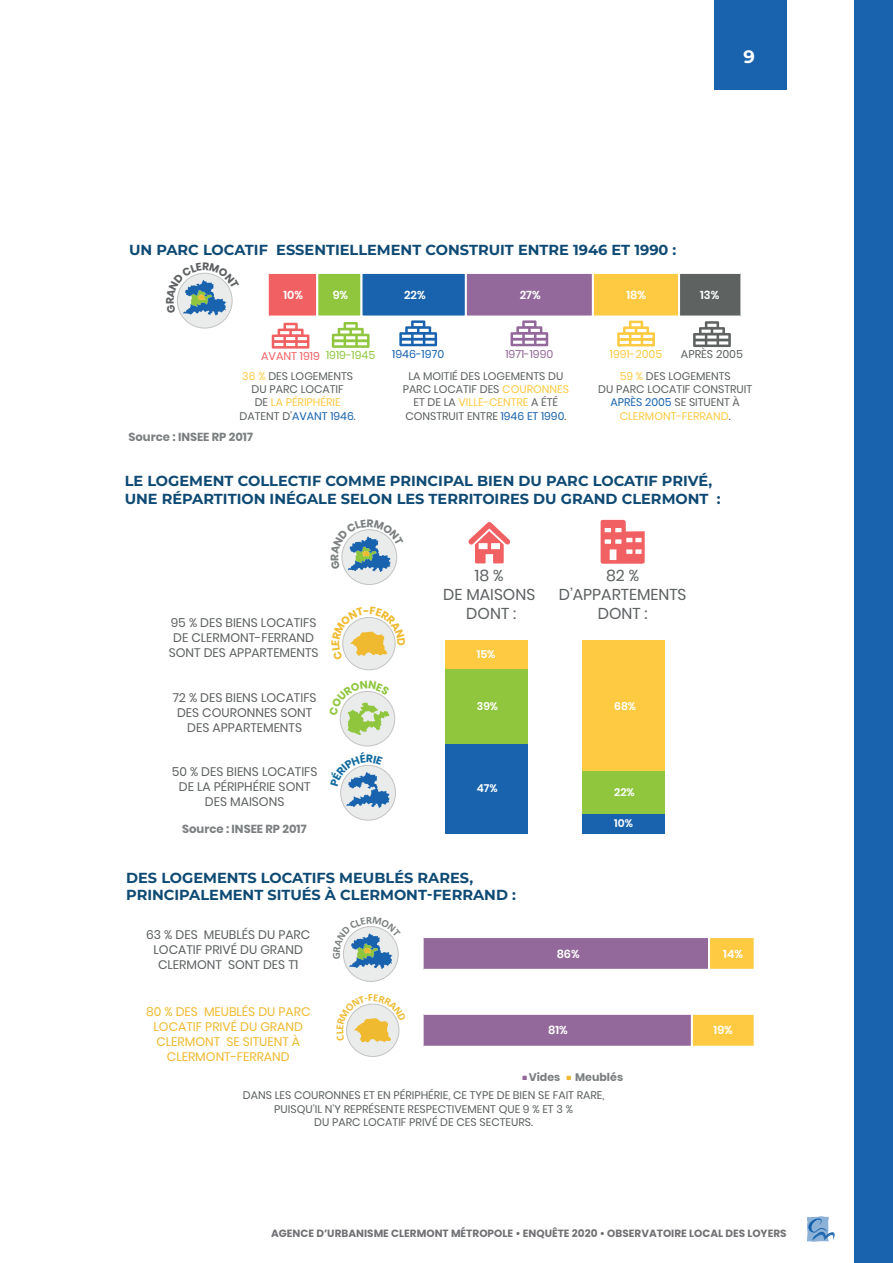
<style>
.page{position:relative;width:893px;height:1263px;background:#fff}
.page>*{position:absolute;margin:0;border:0;box-sizing:border-box;transform-origin:0 0}
.t1{font:700 18px "Montserrat";color:#fff}
.t2{font:15.75px/18.9px "Poppins";color:#5d6162;text-align:center}
.t3{font:700 14.55px/17.4px "Montserrat";color:#0e4a73}
.t4{font:12.45px/14.9px "Poppins";color:#5e6261;text-align:center}
.t5{font:12.45px/14.9px "Poppins";color:#f0ba30;text-align:center}
.t6{font:12.45px/14.9px "Poppins";color:#5d6162;text-align:center}
.t7{font:700 11.7px "Poppins";color:#7c8081}
.t8{font:600 11.55px "Poppins";letter-spacing:-.005em;color:#fff}
.t9{font:11.25px "Poppins";color:#f16163}
.t10{font:11.25px "Poppins";color:#1963ae}
.t11{font:11.25px "Poppins";color:#93689a}
.t12{font:11.25px "Poppins";color:#feca42}
.t13{font:11.25px "Poppins";color:#5e6261}
.t14{font:11.1px/13.2px "Poppins";color:#5d6162;text-align:center}
.t15{font:700 11.1px "Poppins";color:#7c8081}
.t16{font:600 10.95px "Poppins";color:#fff}
.t17{font:700 10.5px "Poppins";color:#717275}
.s1{color:#8fc63e}
.s2{color:#feca42}
.s3{color:#1963ae}
</style>
<div class="page">
<div style="left:714px;top:0;width:73px;height:89px;background:#1963ae"></div>
<div style="left:855px;top:0;width:38px;height:1263px;background:#1963ae"></div>
<svg style="left:807px;top:1216px;width:28px;height:26px"></svg>
<div style="left:177px;top:273px;width:55px;height:55px;background:#e9ecea;border-radius:50%"></div>
<div style="left:268px;top:272px;width:50px;height:46px;background:#f16163;border:2px solid #fff"></div>
<div style="left:317px;top:273px;width:44px;height:44px;background:#8fc63e"></div>
<div style="left:316px;top:272px;width:46px;height:46px;border:2px solid #fff"></div>
<div style="left:361px;top:273px;width:105px;height:44px;background:#1963ae"></div>
<div style="left:360px;top:272px;width:107px;height:46px;border:2px solid #fff"></div>
<div style="left:466px;top:273px;width:127px;height:44px;background:#93689a"></div>
<div style="left:465px;top:272px;width:129px;height:46px;border:2px solid #fff"></div>
<div style="left:593px;top:273px;width:86px;height:44px;background:#feca42"></div>
<div style="left:592px;top:272px;width:88px;height:46px;border:2px solid #fff"></div>
<div style="left:678px;top:272px;width:63px;height:46px;background:#5e6261;border:2px solid #fff"></div>
<svg style="left:272px;top:323px;width:37px;height:26px"></svg>
<svg style="left:332px;top:322px;width:38px;height:26px"></svg>
<svg style="left:399px;top:320px;width:38px;height:26px"></svg>
<svg style="left:510px;top:320px;width:38px;height:26px"></svg>
<svg style="left:617px;top:321px;width:38px;height:25px"></svg>
<svg style="left:693px;top:321px;width:38px;height:26px"></svg>
<div style="left:342px;top:530px;width:55px;height:54px;background:#e9ecea;border-radius:50%"></div>
<div style="left:341px;top:765px;width:54px;height:55px;background:#e9ecea;border-radius:50%"></div>
<div style="left:340px;top:691px;width:55px;height:55px;background:#e9ecea;border-radius:50%"></div>
<svg style="left:468px;top:522px;width:42px;height:41px"></svg>
<svg style="left:601px;top:520px;width:44px;height:44px"></svg>
<div style="left:445px;top:743px;width:82px;height:91px;background:#1963ae"></div>
<div style="left:445px;top:669px;width:82px;height:74px;background:#8fc63e"></div>
<div style="left:445px;top:640px;width:82px;height:29px;background:#feca42"></div>
<div style="left:583px;top:813px;width:82px;height:21px;background:#1963ae"></div>
<div style="left:583px;top:771px;width:82px;height:42px;background:#8fc63e"></div>
<div style="left:583px;top:640px;width:82px;height:131px;background:#feca42"></div>
<div style="left:343px;top:926px;width:55px;height:55px;background:#e9ecea;border-radius:50%"></div>
<div style="left:423px;top:936px;width:287px;height:35px;background:#93689a;border:2px solid #fff"></div>
<div style="left:709px;top:937px;width:46px;height:33px;background:#feca42"></div>
<div style="left:708px;top:936px;width:48px;height:35px;border:2px solid #fff"></div>
<div style="left:423px;top:1013px;width:270px;height:35px;background:#93689a;border:2px solid #fff"></div>
<div style="left:692px;top:1014px;width:63px;height:33px;background:#feca42"></div>
<div style="left:691px;top:1013px;width:65px;height:35px;border:2px solid #fff"></div>
<div style="left:521px;top:1075px;width:7px;height:6px;background:#93689a"></div>
<div style="left:520px;top:1074px;width:9px;height:8px;border:2px solid #fff"></div>
<div style="left:565px;top:1074px;width:8px;height:8px;border:2px solid #fff"></div>
<svg style="left:176px;top:272px;width:57px;height:44px"></svg>
<svg style="left:341px;top:529px;width:57px;height:43px"></svg>
<svg style="left:342px;top:617px;width:54px;height:53px"></svg>
<svg style="left:340px;top:765px;width:50px;height:43px"></svg>
<svg style="left:339px;top:691px;width:51px;height:44px"></svg>
<svg style="left:343px;top:926px;width:56px;height:43px"></svg>
<svg style="left:346px;top:1003px;width:54px;height:54px"></svg>
<h1 class="t1" style="left:743px;top:44px;width:13px">9</h1>
<p class="t3" style="left:129px;top:241px;width:549px">UN PARC LOCATIF ESSENTIELLEMENT CONSTRUIT ENTRE 1946 ET 1990 :</p>
<p class="t8" style="left:283px;top:288px;width:21px">10%</p>
<p class="t8" style="left:333px;top:288px;width:17px">9%</p>
<p class="t8" style="left:404px;top:288px;width:23px">22%</p>
<p class="t8" style="left:520px;top:288px;width:22px">27%</p>
<p class="t8" style="left:626px;top:288px;width:21px">18%</p>
<p class="t8" style="left:700px;top:288px;width:21px">13%</p>
<p class="t9" style="left:261px;top:349px;width:116px">AVANT 1919 <span class="s1">1919-1945</span></p>
<p class="t10" style="left:392px;top:347px;width:53px">1946-1970</p>
<p class="t11" style="left:505px;top:347px;width:50px">1971-1990</p>
<p class="t12" style="left:610px;top:347px;width:54px">1991-2005</p>
<p class="t13" style="left:681px;top:348px;width:64px">APRÈS 2005</p>
<p class="t14" style="left:240px;top:369px;width:118px"><span class="s2">36 %</span> DES LOGEMENTS<br>DU PARC LOCATIF<br>DE <span class="s2">LA PÉRIPHÉRIE<br></span>DATENT D’<span class="s3">AVANT 1946</span>.</p>
<p class="t14" style="left:403px;top:369px;width:168px">LA MOITIÉ DES LOGEMENTS DU<br>PARC LOCATIF DES <span class="s2">COURONNES<br></span>ET DE LA <span class="s2">VILLE-CENTRE</span> A ÉTÉ<br>CONSTRUIT ENTRE <span class="s3">1946 ET 1990</span>.</p>
<p class="t7" style="left:128px;top:430px;width:126px">Source : INSEE RP 2017</p>
<p class="t14" style="left:598px;top:369px;width:155px"><span class="s2">59 %</span> DES LOGEMENTS<br>DU PARC LOCATIF CONSTRUIT<br><span class="s3">APRÈS 2005</span> SE SITUENT À<br><span class="s2">CLERMONT-FERRAND</span>.</p>
<p class="t3" style="left:125px;top:472px;width:597px">LE LOGEMENT COLLECTIF COMME PRINCIPAL BIEN DU PARC LOCATIF PRIVÉ,<br>UNE RÉPARTITION INÉGALE SELON LES TERRITOIRES DU GRAND CLERMONT :</p>
<p class="t4" style="left:169px;top:615px;width:151px">95 % DES BIENS LOCATIFS<br>DE CLERMONT-FERRAND<br>SONT DES APPARTEMENTS</p>
<p class="t4" style="left:173px;top:690px;width:145px">72 % DES BIENS LOCATIFS<br>DES COURONNES SONT<br>DES APPARTEMENTS</p>
<p class="t4" style="left:172px;top:764px;width:147px">50 % DES BIENS LOCATIFS<br>DE LA PÉRIPHÉRIE SONT<br>DES MAISONS</p>
<p class="t7" style="left:182px;top:822px;width:126px">Source : INSEE RP 2017</p>
<p class="t2" style="left:443px;top:566px;width:94px">18 %<br>DE MAISONS<br>DONT :</p>
<p class="t2" style="left:559px;top:566px;width:129px">82 %<br>D’APPARTEMENTS<br>DONT :</p>
<p class="t16" style="left:477px;top:648px;width:20px">15%</p>
<p class="t16" style="left:477px;top:700px;width:23px">39%</p>
<p class="t16" style="left:477px;top:782px;width:22px">47%</p>
<p class="t16" style="left:614px;top:699px;width:23px">68%</p>
<p class="t16" style="left:614px;top:786px;width:22px">22%</p>
<p class="t16" style="left:614px;top:817px;width:20px">10%</p>
<p class="t3" style="left:126px;top:868px;width:391px">DES LOGEMENTS LOCATIFS MEUBLÉS RARES,<br>PRINCIPALEMENT SITUÉS À CLERMONT-FERRAND :</p>
<p class="t6" style="left:146px;top:928px;width:166px">63 % DES MEUBLÉS DU PARC<br>LOCATIF PRIVÉ DU GRAND<br>CLERMONT SONT DES T1</p>
<p class="t8" style="left:557px;top:947px;width:24px">86%</p>
<p class="t8" style="left:723px;top:947px;width:21px">14%</p>
<p class="t5" style="left:146px;top:1004px;width:166px">80 % DES MEUBLÉS DU PARC<br>LOCATIF PRIVÉ DU GRAND<br>CLERMONT SE SITUENT À<br>CLERMONT-FERRAND</p>
<p class="t8" style="left:548px;top:1023px;width:21px">81%</p>
<p class="t8" style="left:714px;top:1023px;width:21px">19%</p>
<p class="t15" style="left:529px;top:1071px;width:33px">Vides</p>
<p class="t15" style="left:575px;top:1071px;width:49px">Meublés</p>
<p class="t14" style="left:243px;top:1089px;width:363px">DANS LES COURONNES ET EN PÉRIPHÉRIE, CE TYPE DE BIEN SE FAIT RARE,<br>PUISQU’IL N’Y REPRÉSENTE RESPECTIVEMENT QUE 9 % ET 3 %<br>DU PARC LOCATIF PRIVÉ DE CES SECTEURS.</p>
<p class="t17" style="left:271px;top:1227px;width:517px">AGENCE D’URBANISME CLERMONT MÉTROPOLE • ENQUÊTE 2020 • OBSERVATOIRE LOCAL DES LOYERS</p>
</div>
